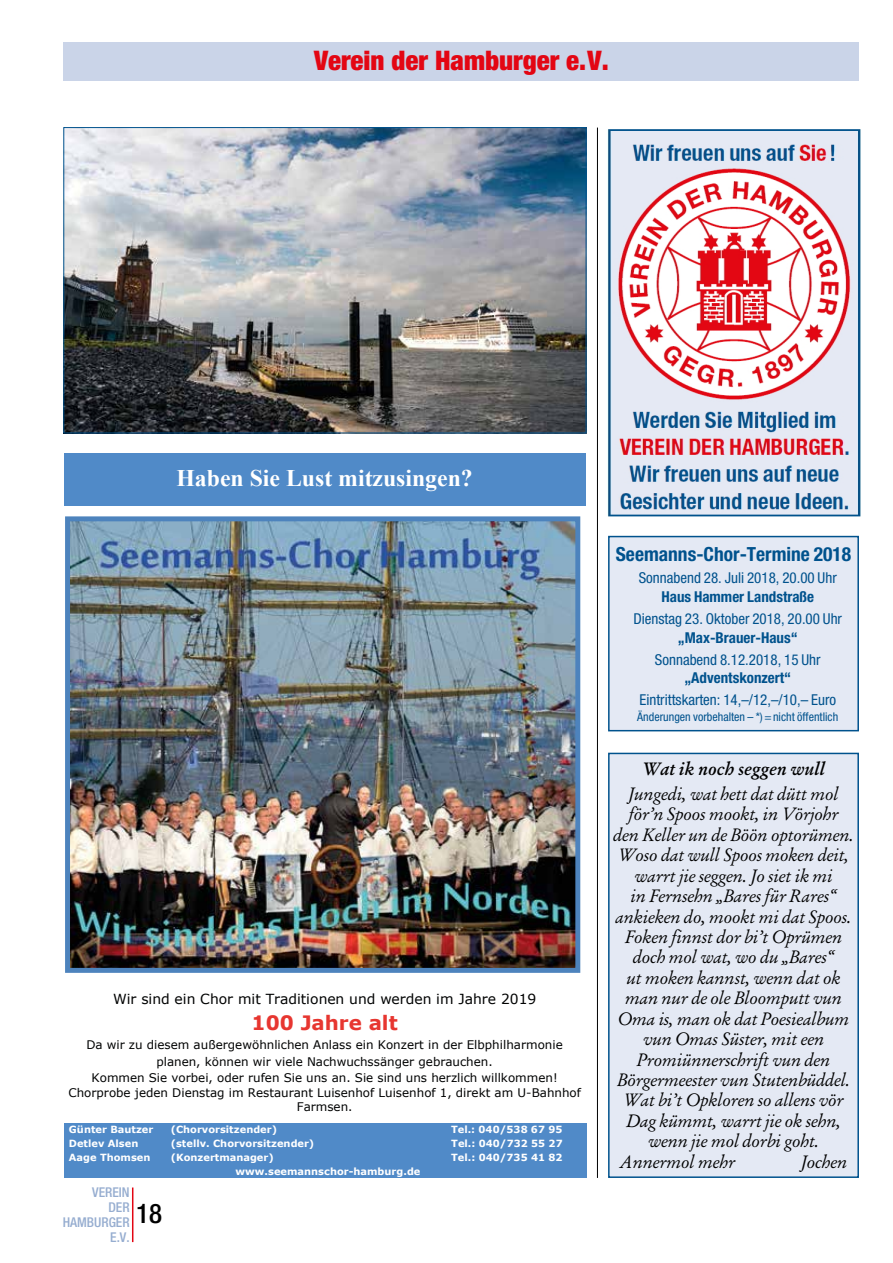
<style>
.page{position:relative;width:893px;height:1263px;background:#fff}
.page>*{position:absolute;margin:0;border:0;box-sizing:border-box;transform-origin:0 0}
.t1{font:900 condensed 27px "Helvetica Neue";color:#e30613}
.t2{font:500 condensed 27px "Helvetica Neue";color:#000}
.t3{font:700 23.7px "Times New Roman";color:#fff}
.t4{font:700 19.8px "Verdana";color:#e73630}
.t5{font:700 condensed 19.5px "Helvetica Neue";color:#00528d}
.t6{font:italic 18px "AT Garamond";color:#000}
.t7{font:italic 700 18px "AT Garamond";color:#000}
.t8{font:condensed 15px "Helvetica Neue";color:#00528d}
.t9{font:700 condensed 15px "Helvetica Neue";color:#00528d}
.t10{font:13.95px "Verdana";color:#010202}
.t11{font:500 condensed 13.5px/15px "Helvetica Neue";color:#96add0;text-align:right}
.t12{font:condensed 12px "Helvetica Neue";color:#00528d}
.t13{font:11.85px/16.6px "Verdana";color:#010202;text-align:center}
.t14{font:700 9.9px "Verdana";color:#fff}
</style>
<div class="page">
<hr style="left:597px;top:128px;width:1px;height:1050px;background:#000">
<div style="left:64px;top:43px;width:795px;height:38px;background:#cad4e8"></div>
<hr style="left:132px;top:1187px;width:1px;height:55px;background:#e30613">
<div style="left:609px;top:753px;width:249px;height:424px;background:#e4e9f4"></div>
<div style="left:608px;top:753px;width:251px;height:425px;border:2px solid #00528d"></div>
<div style="left:609px;top:536px;width:249px;height:195px;background:#e4e9f4"></div>
<div style="left:608px;top:536px;width:251px;height:195px;border:2px solid #00528d"></div>
<div style="left:64px;top:453px;width:521px;height:42px;background:#508ac8"></div>
<div style="left:64px;top:495px;width:521px;height:11px;background:#508ac8"></div>
<div style="left:64px;top:1123px;width:523px;height:14px;background:#508ac8"></div>
<div style="left:64px;top:1137px;width:523px;height:14px;background:#508ac8"></div>
<div style="left:64px;top:1151px;width:523px;height:13px;background:#508ac8"></div>
<div style="left:64px;top:1164px;width:523px;height:14px;background:#508ac8"></div>
<img style="left:71px;top:523px;width:503px;height:444px">
<div style="left:65px;top:517px;width:515px;height:456px;border:5px solid #4d83bd"></div>
<img style="left:65px;top:129px;width:519px;height:302px">
<div style="left:63px;top:127px;width:523px;height:306px;border:1px solid #00528d"></div>
<img style="left:607px;top:129px;width:254px;height:388px">
<h1 class="t1" style="left:314px;top:44px;width:296px">Verein der Hamburger e.V.</h1>
<h2 class="t3" style="left:176px;top:462px;width:298px">Haben Sie Lust mitzusingen?</h2>
<p class="t10" style="left:113px;top:989px;width:425px">Wir sind ein Chor mit Traditionen und werden im Jahre 2019</p>
<p class="t4" style="left:252px;top:1008px;width:148px">100 Jahre alt</p>
<p class="t13" style="left:86px;top:1036px;width:478px">Da wir zu diesem außergewöhnlichen Anlass ein Konzert in der Elbphilharmonie planen, können wir viele Nachwuchssänger gebrauchen.<br>Kommen Sie vorbei, oder rufen Sie uns an. Sie sind uns herzlich willkommen!</p>
<p class="t13" style="left:69px;top:1085px;width:514px;line-height:14.4px">Chorprobe jeden Dienstag im Restaurant Luisenhof Luisenhof 1, direkt am U-Bahnhof<br>Farmsen.</p>
<p class="t14" style="left:69px;top:1122px;width:86px">Günter Bautzer</p>
<p class="t14" style="left:171px;top:1122px;width:108px">(Chorvorsitzender)</p>
<p class="t14" style="left:451px;top:1122px;width:113px">Tel.: 040/538 67 95</p>
<p class="t14" style="left:69px;top:1136px;width:71px">Detlev Alsen</p>
<p class="t14" style="left:171px;top:1136px;width:145px">(stellv. Chorvorsitzender)</p>
<p class="t14" style="left:451px;top:1136px;width:113px">Tel.: 040/732 55 27</p>
<p class="t14" style="left:69px;top:1150px;width:83px">Aage Thomsen</p>
<p class="t14" style="left:171px;top:1150px;width:105px">(Konzertmanager)</p>
<p class="t14" style="left:451px;top:1150px;width:113px">Tel.: 040/735 41 82</p>
<p class="t14" style="left:236px;top:1164px;width:186px">www.seemannschor-hamburg.de</p>
<p class="t11" style="left:63px;top:1184px;width:69px">VEREIN<br>DER<br>HAMBURGER<br>E.V.</p>
<h1 class="t2" style="left:136px;top:1198px;width:27px">18</h1>
<p class="t5" style="left:616px;top:542px;width:237px">Seemanns-Chor-Termine 2018</p>
<p class="t8" style="left:639px;top:569px;width:200px">Sonnabend 28. Juli 2018, 20.00 Uhr</p>
<p class="t9" style="left:661px;top:587px;width:154px">Haus Hammer Landstraße</p>
<p class="t8" style="left:633px;top:610px;width:210px">Dienstag 23. Oktober 2018, 20.00 Uhr</p>
<p class="t9" style="left:678px;top:628px;width:121px">„Max-Brauer-Haus“</p>
<p class="t8" style="left:655px;top:651px;width:167px">Sonnabend 8.12.2018, 15 Uhr</p>
<p class="t9" style="left:684px;top:669px;width:108px">„Adventskonzert“</p>
<p class="t8" style="left:639px;top:691px;width:198px">Eintrittskarten: 14,–/12,–/10,– Euro</p>
<p class="t12" style="left:637px;top:710px;width:202px">Änderungen vorbehalten – *)=nicht öffentlich</p>
<p class="t7" style="left:642px;top:757px;width:184px">Wat ik noch seggen wull</p>
<p class="t6" style="left:629px;top:781px;width:211px">Jungedi, wat hett dat dütt mol</p>
<p class="t6" style="left:629px;top:802px;width:211px">för’n Spoos mookt, in Vörjohr</p>
<p class="t6" style="left:613px;top:822px;width:242px">den Keller un de Böön optorümen.</p>
<p class="t6" style="left:618px;top:843px;width:232px">Woso dat wull Spoos moken deit,</p>
<p class="t6" style="left:635px;top:863px;width:199px">warrt jie seggen. Jo siet ik mi</p>
<p class="t6" style="left:631px;top:884px;width:207px">in Fernsehn „Bares für Rares“</p>
<p class="t6" style="left:615px;top:904px;width:238px">ankieken do, mookt mi dat Spoos.</p>
<p class="t6" style="left:625px;top:924px;width:218px">Foken finnst dor bi’t Oprümen</p>
<p class="t6" style="left:633px;top:945px;width:203px">doch mol wat, wo du „Bares“</p>
<p class="t6" style="left:627px;top:965px;width:215px">ut moken kannst, wenn dat ok</p>
<p class="t6" style="left:625px;top:986px;width:218px">man nur de ole Bloomputt vun</p>
<p class="t6" style="left:618px;top:1006px;width:233px">Oma is, man ok dat Poesiealbum</p>
<p class="t6" style="left:643px;top:1027px;width:182px">vun Omas Süster, mit een</p>
<p class="t6" style="left:637px;top:1047px;width:195px">Promiünnerschrift vun den</p>
<p class="t6" style="left:617px;top:1068px;width:235px">Börgermeester vun Stutenbüddel.</p>
<p class="t6" style="left:623px;top:1088px;width:222px">Wat bi’t Opkloren so allens vör</p>
<p class="t6" style="left:626px;top:1108px;width:216px">Dag kümmt, warrt jie ok sehn,</p>
<p class="t6" style="left:648px;top:1129px;width:172px">wenn jie mol dorbi goht.</p>
<p class="t6" style="left:620px;top:1149px;width:116px">Annermol mehr</p>
<p class="t6" style="left:801px;top:1149px;width:47px">Jochen</p>
</div>
